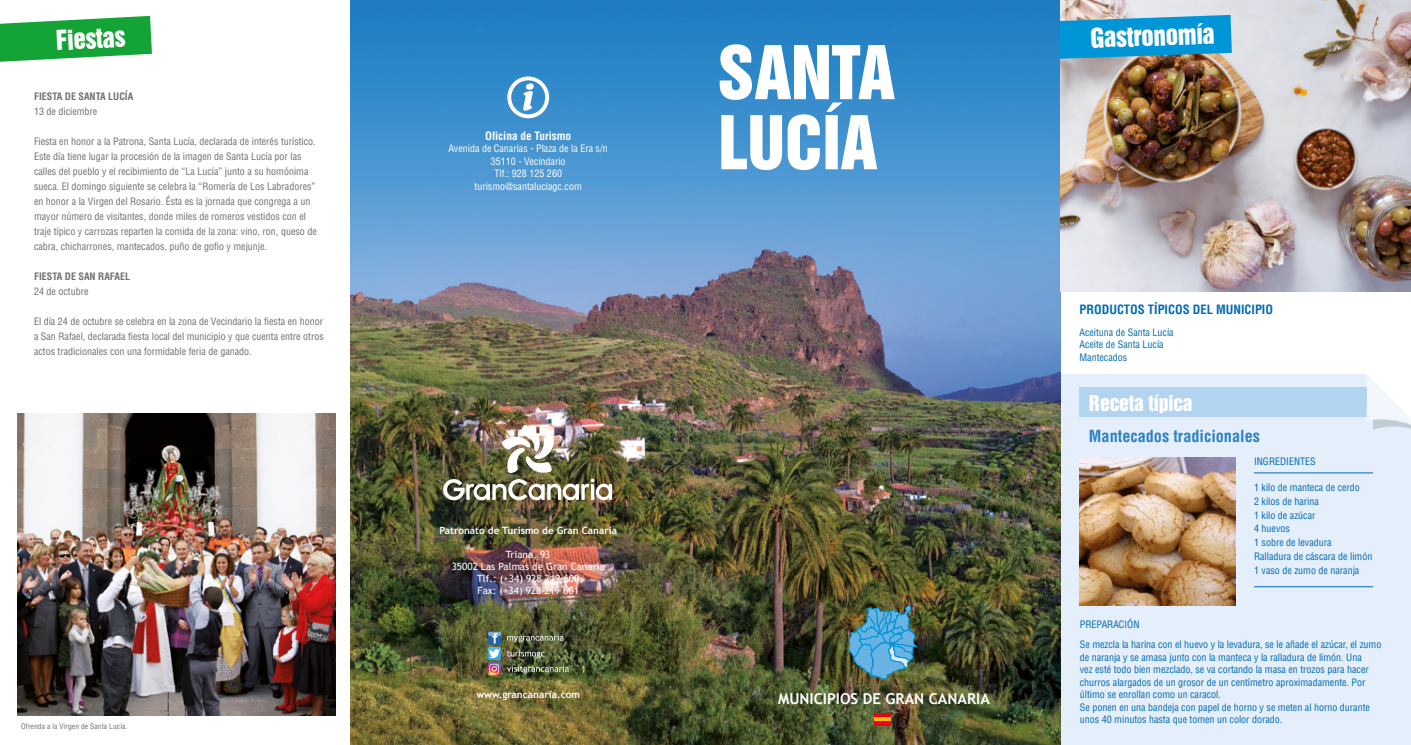
<style>
.page{position:relative;width:1411px;height:745px;background:#fff}
.page>*{position:absolute;margin:0;border:0;box-sizing:border-box;transform-origin:0 0}
.t1{font:67.5px/70px "Swiss 921 BT Regular A";color:#fff}
.t2{font:25px "Swiss 921 BT Regular A";color:#fff}
.t3{font:20px "Swiss 921 BT Regular A";letter-spacing:-.01em;color:#fff}
.t4{font:700 condensed 16.25px "Helvetica";color:#2c81c4}
.t5{font:700 15px "Trebuchet MS";color:#fff}
.t6{font:700 condensed 12.5px "Helvetica";color:#0069b3}
.t7{font:700 condensed 11.25px "Helvetica";color:#fff}
.t8{font:condensed 10px/15px "Helvetica";color:#706f6f}
.t9{font:condensed 10px/12.5px "Helvetica";color:#0069b3}
.t10{font:condensed 10px/12.5px "Helvetica";color:#fff;text-align:center}
.t11{font:10px/12px "Trebuchet MS";color:#fff;text-align:center}
.t12{font:700 10px "Trebuchet MS";color:#fff}
.t13{font:700 condensed 10px "Helvetica";color:#706f6f}
.t14{font:condensed 7.5px "Helvetica";letter-spacing:.01em;color:#706f6f}
</style>
<div class="page">
<div style="left:1059px;top:374px;width:351px;height:370px;background:#e4effb"></div>
<img style="left:351px;top:0;width:708px;height:744px">
<img style="left:1059px;top:0;width:351px;height:291px">
<img style="left:848px;top:605px;width:68px;height:74px">
<svg style="left:507px;top:76px;width:42px;height:42px"></svg>
<img style="left:1079px;top:457px;width:156px;height:148px">
<div style="left:874px;top:712px;width:16px;height:12px;background:#e30613"></div>
<svg style="left:874px;top:717px;width:16px;height:3px"></svg>
<svg style="left:874px;top:720px;width:16px;height:1px"></svg>
<img style="left:443px;top:423px;width:169px;height:77px">
<svg style="left:507px;top:665px;width:62px;height:8px"></svg>
<svg style="left:507px;top:634px;width:56px;height:8px"></svg>
<svg style="left:507px;top:649px;width:37px;height:8px"></svg>
<svg style="left:487px;top:631px;width:14px;height:43px"></svg>
<img style="left:1059px;top:15px;width:172px;height:44px">
<svg style="left:0;top:16px;width:152px;height:46px"></svg>
<div style="left:1079px;top:387px;width:293px;height:30px;background:#b2d4f1"></div>
<svg style="left:1366px;top:374px;width:44px;height:56px"></svg>
<hr style="left:1253px;top:472px;width:119px;height:1px;background:#0069b3">
<hr style="left:1253px;top:586px;width:119px;height:1px;background:#0069b3">
<img style="left:17px;top:413px;width:318px;height:302px">
<h2 class="t2" style="left:55px;top:24px;width:71px;rotate:-3deg">Fiestas</h2>
<h2 class="t2" style="left:1089px;top:22px;width:126px;rotate:-2deg">Gastronomía</h2>
<h1 class="t1" style="left:718px;top:37px;width:178px">SANTA<br>LUCÍA</h1>
<p class="t13" style="left:34px;top:90px;width:101px">FIESTA DE SANTA LUCÍA</p>
<p class="t8" style="left:34px;top:103px;width:65px">13 de diciembre</p>
<p class="t8" style="left:34px;top:133px;width:284px">Fiesta en honor a la Patrona, Santa Lucía, declarada de interés turístico.<br>Este día tiene lugar la procesión de la imagen de Santa Lucía por las calles del pueblo y el recibimiento de “La Lucía” junto a su homónima sueca. El domingo siguiente se celebra la “Romería de Los Labradores” en honor a la Virgen del Rosario. Ésta es la jornada que congrega a un mayor número de visitantes, donde miles de romeros vestidos con el traje típico y carrozas reparten la comida de la zona: vino, ron, queso de cabra, chicharrones, mantecados, puño de gofio y mejunje.</p>
<p class="t13" style="left:34px;top:270px;width:98px">FIESTA DE SAN RAFAEL</p>
<p class="t8" style="left:34px;top:283px;width:56px">24 de octubre</p>
<p class="t8" style="left:34px;top:313px;width:291px;text-align:justify">El día 24 de octubre se celebra en la zona de Vecindario la fiesta en honor a San Rafael, declarada fiesta local del municipio y que cuenta entre otros actos tradicionales con una formidable feria de ganado.</p>
<p class="t7" style="left:485px;top:129px;width:88px">Oficina de Turismo</p>
<p class="t10" style="left:448px;top:142px;width:161px">Avenida de Canarias - Plaza de la Era s/n<br>35110 - Vecindario<br>Tlf.: 928 125 260 turismo@santaluciagc.com</p>
<p class="t6" style="left:1079px;top:302px;width:195px">PRODUCTOS TÍPICOS DEL MUNICIPIO</p>
<p class="t9" style="left:1079px;top:325px;width:96px">Aceituna de Santa Lucía<br>Aceite de Santa Lucía<br>Mantecados</p>
<h3 class="t3" style="left:1088px;top:389px;width:105px">Receta típica</h3>
<p class="t14" style="left:21px;top:721px;width:108px">Ofrenda a la Virgen de Santa Lucía.</p>
<p class="t12" style="left:439px;top:523px;width:179px">Patronato de Turismo de Gran Canaria</p>
<p class="t11" style="left:451px;top:548px;width:154px">Triana, 93<br>35002 Las Palmas de Gran Canaria<br>Tlf.: (+34) 928 219 600<br>Fax: (+34) 928 219 601</p>
<p class="t12" style="left:476px;top:688px;width:105px">www.grancanaria.com</p>
<h3 class="t5" style="left:778px;top:689px;width:213px">MUNICIPIOS DE GRAN CANARIA</h3>
<h3 class="t4" style="left:1088px;top:425px;width:173px">Mantecados tradicionales</h3>
<p class="t9" style="left:1253px;top:454px;width:63px">INGREDIENTES</p>
<p class="t9" style="left:1253px;top:480px;width:120px;line-height:13.8px">1 kilo de manteca de cerdo<br>2 kilos de harina<br>1 kilo de azúcar<br>4 huevos<br>1 sobre de levadura<br>Ralladura de cáscara de limón<br>1 vaso de zumo de naranja</p>
<p class="t9" style="left:1079px;top:614px;width:303px;line-height:20px">PREPARACIÓN<br>Se mezcla la harina con el huevo y la levadura, se le añade el azúcar, el zumo</p>
<p class="t9" style="left:1079px;top:650px;width:291px">de naranja y se amasa junto con la manteca y la ralladura de limón. Una vez esté todo bien mezclado, se va cortando la masa en trozos para hacer churros alargados de un grosor de un centímetro aproximadamente. Por último se enrollan como un caracol.<br>Se ponen en una bandeja con papel de horno y se meten al horno durante unos 40 minutos hasta que tomen un color dorado.</p>
</div>
